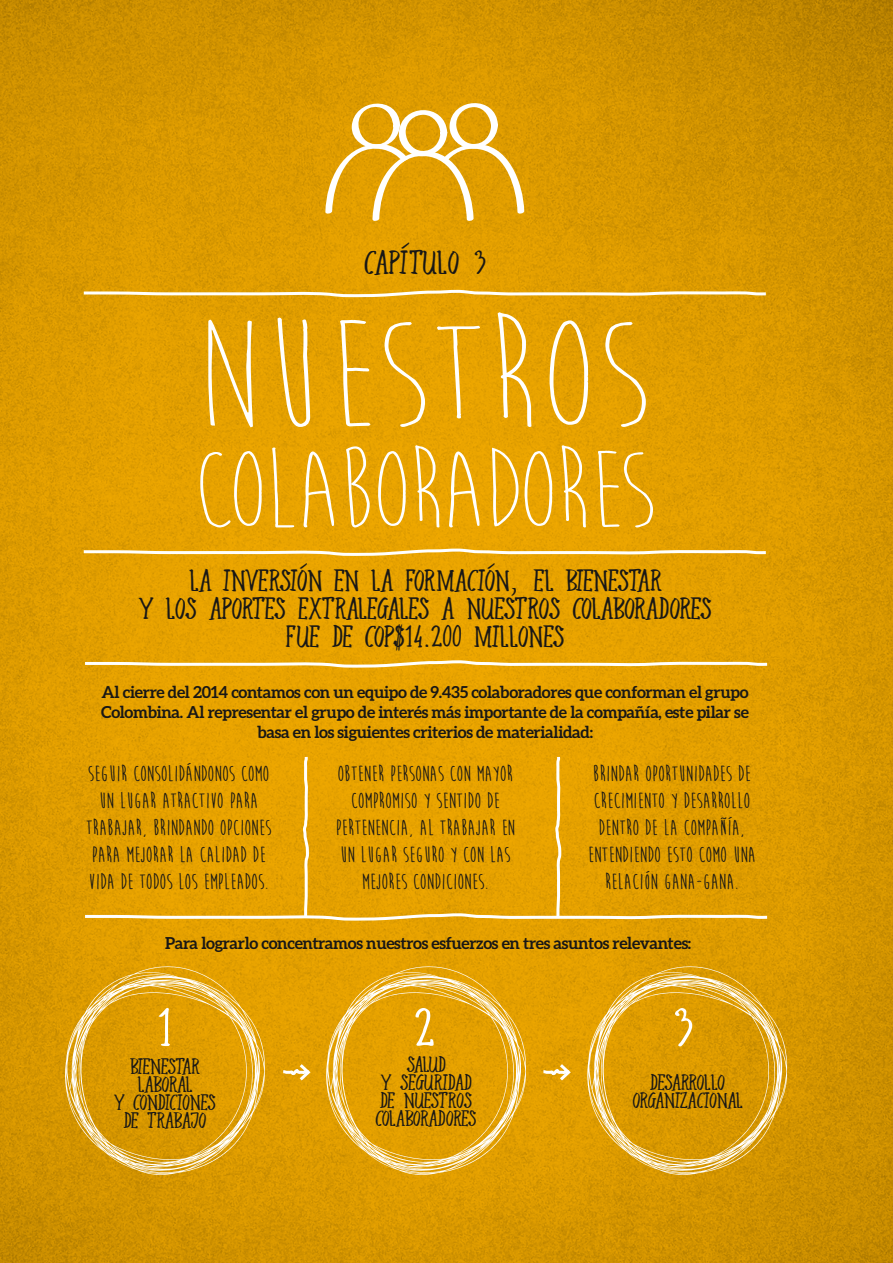
<style>
.page{position:relative;width:893px;height:1263px;background:#fff}
.page>*{position:absolute;margin:0;border:0;box-sizing:border-box;transform-origin:0 0}
.t1{font:159px "Moon Flower";letter-spacing:-.02em;color:#fff;scale:1.27 1}
.t2{font:114px "Moon Flower";letter-spacing:-.06em;color:#fff;scale:1.27 1}
.t3{font:58.65px "Chicken Fried Steak";color:#fff}
.t4{font:36px "Chicken Fried Steak";color:#181716}
.t5{font:33px/27.9px "Chicken Fried Steak";letter-spacing:-.02em;color:#181716;text-align:center}
.t6{font:24px/18px "Chicken Fried Steak";letter-spacing:-.02em;color:#181716;text-align:center}
.t7{font:700 22.5px/27px "Moon Flower";color:#181716;text-align:center}
.t8{font:700 16.5px/19.8px "Aleo";letter-spacing:-.02em;color:#181716;text-align:center}
</style>
<div class="page">
<img style="left:0;top:0;width:893px;height:1263px">
<svg style="left:81px;top:548px;width:688px;height:10px"></svg>
<svg style="left:81px;top:289px;width:688px;height:10px"></svg>
<svg style="left:63px;top:964px;width:203px;height:211px;background:#dfa41a"></svg>
<svg style="left:325px;top:964px;width:202px;height:211px;background:#e4a81a"></svg>
<svg style="left:586px;top:964px;width:202px;height:211px;background:#dea41a"></svg>
<svg style="left:280px;top:1061px;width:33px;height:23px"></svg>
<svg style="left:540px;top:1061px;width:33px;height:23px"></svg>
<svg style="left:325px;top:95px;width:199px;height:127px;background:#e4ad2b"></svg>
<svg style="left:82px;top:660px;width:688px;height:9px"></svg>
<svg style="left:82px;top:754px;width:688px;height:168px;background:#e4a207"></svg>
<h3 class="t4" style="left:364px;top:242px;width:124px">CAPÍTULO 3</h3>
<h1 class="t1" style="left:196px;top:294px;width:362px">NUESTROS</h1>
<h2 class="t2" style="left:191px;top:432px;width:370px">COLABORADORES</h2>
<h3 class="t5" style="left:139px;top:568px;width:575px">LA INVERSIÓN EN LA FORMACIÓN, EL BIENESTAR<br>Y LOS APORTES EXTRALEGALES A NUESTROS COLABORADORES<br>FUE DE COP$14.200 MILLONES</h3>
<p class="t8" style="left:101px;top:682px;width:649px">Al cierre del 2014 contamos con un equipo de 9.435 colaboradores que conforman el grupo<br>Colombina. Al representar el grupo de interés más importante de la compañía, este pilar se basa en los siguientes criterios de materialidad:</p>
<p class="t7" style="left:335px;top:761px;width:181px">OBTENER PERSONAS CON MAYOR<br>COMPROMISO Y SENTIDO DE<br>PERTENENCIA, AL TRABAJAR EN<br>UN LUGAR SEGURO Y CON LAS<br>MEJORES CONDICIONES.</p>
<p class="t7" style="left:588px;top:761px;width:170px">BRINDAR OPORTUNIDADES DE<br>CRECIMIENTO Y DESARROLLO<br>DENTRO DE LA COMPAÑÍA,<br>ENTENDIENDO ESTO COMO UNA<br>RELACIÓN GANA-GANA.</p>
<p class="t7" style="left:86px;top:761px;width:187px">SEGUIR CONSOLIDÁNDONOS COMO<br>UN LUGAR ATRACTIVO PARA<br>TRABAJAR, BRINDANDO OPCIONES<br>PARA MEJORAR LA CALIDAD DE<br>VIDA DE TODOS LOS EMPLEADOS.</p>
<p class="t8" style="left:165px;top:933px;width:527px">Para lograrlo concentramos nuestros esfuerzos en tres asuntos relevantes:</p>
<h3 class="t3" style="left:156px;top:995px;width:19px">1</h3>
<h3 class="t3" style="left:413px;top:995px;width:24px">2</h3>
<h3 class="t3" style="left:673px;top:995px;width:22px">3</h3>
<p class="t6" style="left:114px;top:1057px;width:104px">BIENESTAR<br>LABORAL<br>Y CONDICIONES<br>DE TRABAJO</p>
<p class="t6" style="left:375px;top:1055px;width:103px">SALUD<br>Y SEGURIDAD<br>DE NUESTROS<br>COLABORADORES</p>
<p class="t6" style="left:632px;top:1074px;width:112px">DESARROLLO<br>ORGANIZACIONAL</p>
</div>
